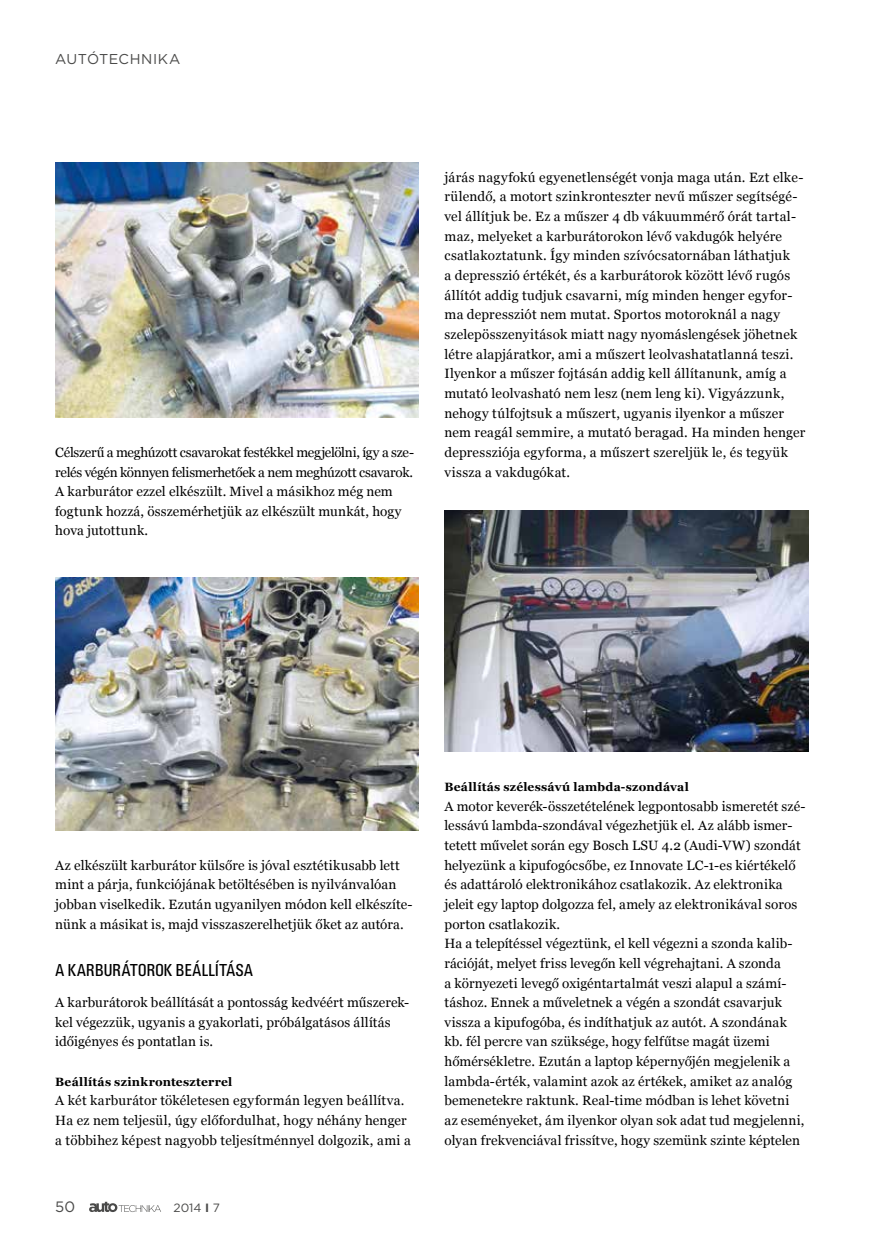
<style>
.page{position:relative;width:872px;height:1246px;background:#fff}
.page>*{position:absolute;margin:0;border:0;box-sizing:border-box;transform-origin:0 0}
.t1{font:18px "U001 Con";letter-spacing:.02em;color:#000}
.t2{font:15px "Gotham";color:#4a4a49}
.t3{font:14.25px "Gotham";letter-spacing:.035em;color:#4a4a49}
.t4{font:13.5px/19.6px "Georgia";letter-spacing:.01em;color:#000}
.t5{font:700 12px "Georgia";letter-spacing:.02em;color:#000}
.t6{font:12px "Gotham";color:#4a4a49}
.s1{font-weight:700}
</style>
<div class="page">
<svg style="left:89px;top:1202px;width:72px;height:10px"></svg>
<img style="left:55px;top:162px;width:364px;height:255px">
<img style="left:55px;top:577px;width:364px;height:253px">
<img style="left:444px;top:510px;width:364px;height:242px">
<p class="t3" style="left:55px;top:50px;width:127px">AUTÓTECHNIKA</p>
<p class="t4" style="left:55px;top:442px;width:360px">Célszerű a meghúzott csavarokat festékkel megjelölni, így a sze&shy;relés végén könnyen felismerhetőek a nem meghúzott csavarok.<br>A karburátor ezzel elkészült. Mivel a másikhoz még nem fogtunk hozzá, összemérhetjük az elkészült munkát, hogy hova jutottunk.</p>
<p class="t4" style="left:444px;top:167px;width:362px">járás nagyfokú egyenetlenségét vonja maga után. Ezt elke&shy;rülendő, a motort szinkronteszter nevű műszer segítségé&shy;vel állítjuk be. Ez a műszer 4 db vákuummérő órát tartal&shy;maz, melyeket a karburátorokon lévő vakdugók helyére csatlakoztatunk. Így minden szívócsatornában láthatjuk<br>a depresszió értékét, és a karburátorok között lévő rugós állítót addig tudjuk csavarni, míg minden henger egyfor&shy;ma depressziót nem mutat. Sportos motoroknál a nagy szelepösszenyitások miatt nagy nyomáslengések jöhetnek létre alapjáratkor, ami a műszert leolvashatatlanná teszi.<br>Ilyenkor a műszer fojtásán addig kell állítanunk, amíg a mutató leolvasható nem lesz (nem leng ki). Vigyázzunk, nehogy túlfojtsuk a műszert, ugyanis ilyenkor a műszer nem reagál semmire, a mutató beragad. Ha minden henger depressziója egyforma, a műszert szereljük le, és tegyük vissza a vakdugókat.</p>
<p class="t4" style="left:55px;top:854px;width:359px">Az elkészült karburátor külsőre is jóval esztétikusabb lett mint a párja, funkciójának betöltésében is nyilvánvalóan jobban viselkedik. Ezután ugyanilyen módon kell elkészíte&shy;nünk a másikat is, majd visszaszerelhetjük őket az autóra.</p>
<h1 class="t1" style="left:55px;top:960px;width:199px">A KARBURÁTOROK BEÁLLÍTÁSA</h1>
<p class="t4" style="left:55px;top:992px;width:355px">A karburátorok beállítását a pontosság kedvéért műszerek&shy;kel végezzük, ugyanis a gyakorlati, próbálgatásos állítás időigényes és pontatlan is.</p>
<p class="t5" style="left:55px;top:1072px;width:178px">Beállítás szinkronteszterrel</p>
<p class="t4" style="left:55px;top:1090px;width:357px">A két karburátor tökéletesen egyformán legyen beállítva.<br>Ha ez nem teljesül, úgy előfordulhat, hogy néhány henger a többihez képest nagyobb teljesítménnyel dolgozik, ami a</p>
<p class="t2" style="left:55px;top:1197px;width:21px">50</p>
<p class="t6" style="left:173px;top:1200px;width:48px">2014 <span class="s1">I</span> 7</p>
<p class="t5" style="left:444px;top:778px;width:246px">Beállítás szélessávú lambda-szondával</p>
<p class="t4" style="left:444px;top:795px;width:362px">A motor keverék-összetételének legpontosabb ismeretét szé&shy;lessávú lambda-szondával végezhetjük el. Az alább ismer&shy;tetett művelet során egy Bosch LSU 4.2 (Audi-VW) szondát helyezünk a kipufogócsőbe, ez Innovate LC-1-es kiértékelő és adattároló elektronikához csatlakozik. Az elektronika jeleit egy laptop dolgozza fel, amely az elektronikával soros porton csatlakozik.<br>Ha a telepítéssel végeztünk, el kell végezni a szonda kalib&shy;rációját, melyet friss levegőn kell végrehajtani. A szonda<br>a környezeti levegő oxigéntartalmát veszi alapul a számí&shy;táshoz. Ennek a műveletnek a végén a szondát csavarjuk vissza a kipufogóba, és indíthatjuk az autót. A szondának kb. fél percre van szüksége, hogy felfűtse magát üzemi hőmérsékletre. Ezután a laptop képernyőjén megjelenik a lambda-érték, valamint azok az értékek, amiket az analóg bemenetekre raktunk. Real-time módban is lehet követni az eseményeket, ám ilyenkor olyan sok adat tud megjelenni, olyan frekvenciával frissítve, hogy szemünk szinte képtelen</p>
</div>
